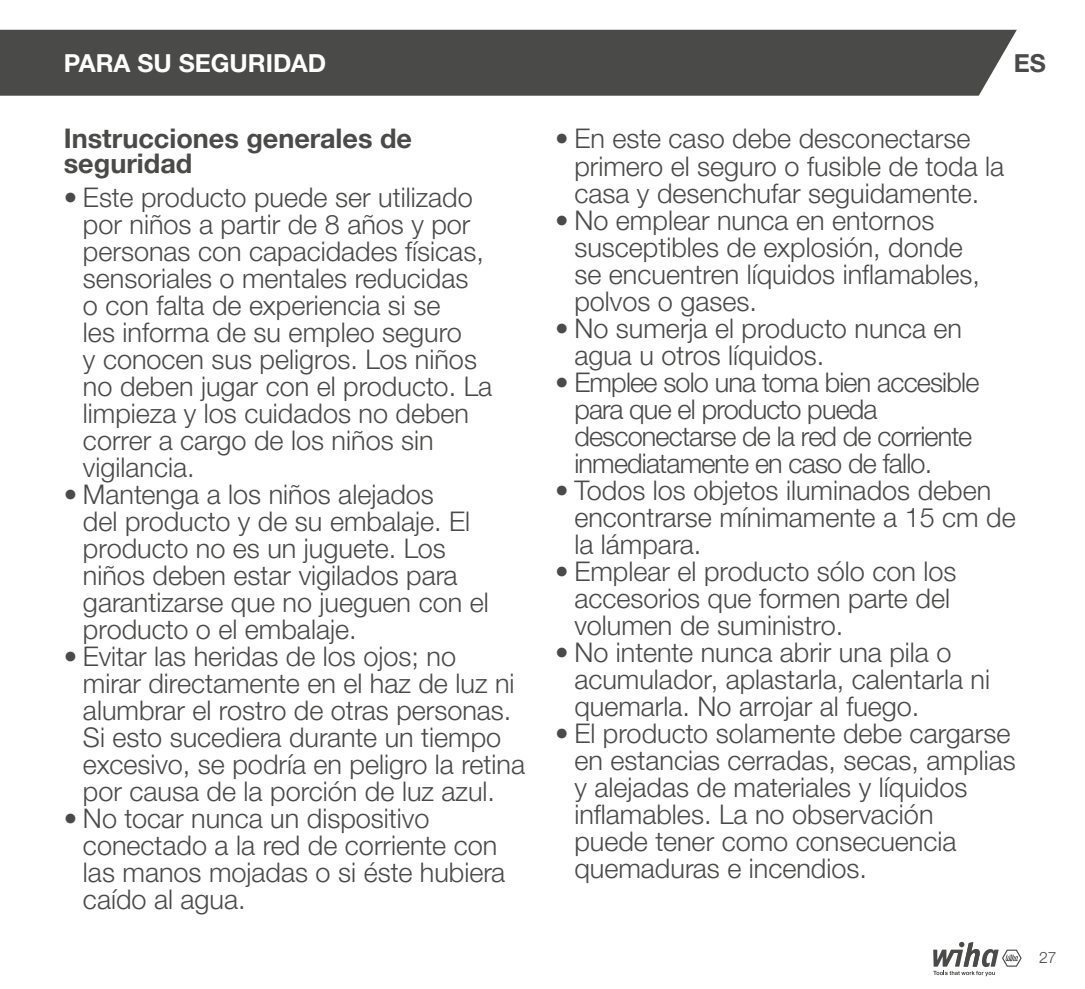
<style>
.page{position:relative;width:1085px;height:989px;background:#fff}
.page>*{position:absolute;margin:0;border:0;box-sizing:border-box;transform-origin:0 0}
.t1{font:300 27px/27px "Helvetica Neue LTW1 G";color:#4a4a49}
.t2{font:300 27px/27px "Helvetica Neue LTW1 G";letter-spacing:-.03em;color:#4a4a49}
.t3{font:700 27px/24.8px "Helvetica Neue LTW1 G";color:#4a4a49}
.t4{font:700 24.75px "Helvetica Neue LTW1 G";color:#fff}
.t5{font:700 24.75px "Helvetica Neue LTW1 G";color:#4a4a49}
.t6{font:300 15.75px "Helvetica Neue LTW1 G";color:#4a4a49}
</style>
<div class="page">
<div style="left:1px;top:30px;width:1015px;height:66px;background:#4a4a49"></div>
<hr style="left:0;top:30px;width:1px;height:66px;background:#4a4a49">
<svg style="left:933px;top:941px;width:88px;height:35px"></svg>
<p class="t4" style="left:64px;top:47px;width:264px">PARA SU SEGURIDAD</p>
<p class="t3" style="left:64px;top:126px;width:350px">Instrucciones generales de seguridad</p>
<p class="t1" style="left:83px;top:183px;width:410px;text-indent:-19px">• Este producto puede ser utilizado por niños a partir de 8 años y por personas con capacidades físicas, sensoriales o mentales reducidas<br>o con falta de experiencia si se<br>les informa de su empleo seguro<br>y conocen sus peligros. Los niños no deben jugar con el producto. La limpieza y los cuidados no deben correr a cargo de los niños sin vigilancia.</p>
<p class="t1" style="left:83px;top:480px;width:407px;text-indent:-19px">• Mantenga a los niños alejados<br>del producto y de su embalaje. El producto no es un juguete. Los niños deben estar vigilados para garantizarse que no jueguen con el producto o el embalaje.</p>
<p class="t1" style="left:83px;top:642px;width:443px;text-indent:-19px">• Evitar las heridas de los ojos; no<br>mirar directamente en el haz de luz ni alumbrar el rostro de otras personas.<br>Si esto sucediera durante un tiempo excesivo, se podría en peligro la retina por causa de la porción de luz azul.</p>
<p class="t1" style="left:83px;top:804px;width:424px;text-indent:-19px">• No tocar nunca un dispositivo conectado a la red de corriente con las manos mojadas o si éste hubiera caído al agua.</p>
<p class="t5" style="left:1013px;top:47px;width:34px">ES</p>
<p class="t1" style="left:574px;top:125px;width:431px;text-indent:-19px">• En este caso debe desconectarse primero el seguro o fusible de toda la casa y desenchufar seguidamente.</p>
<p class="t1" style="left:574px;top:206px;width:407px;text-indent:-19px">• No emplear nunca en entornos susceptibles de explosión, donde se encuentren líquidos inflamables, polvos o gases.</p>
<p class="t1" style="left:574px;top:314px;width:389px;text-indent:-19px">• No sumerja el producto nunca en agua u otros líquidos.</p>
<p class="t2" style="left:574px;top:368px;width:406px;text-indent:-19px">• Emplee solo una toma bien accesible para que el producto pueda desconectarse de la red de corriente inmediatamente en caso de fallo.</p>
<p class="t1" style="left:574px;top:476px;width:443px;text-indent:-19px">• Todos los objetos iluminados deben encontrarse mínimamente a 15 cm de la lámpara.</p>
<p class="t1" style="left:574px;top:557px;width:383px;text-indent:-19px">• Emplear el producto sólo con los accesorios que formen parte del volumen de suministro.</p>
<p class="t1" style="left:574px;top:638px;width:417px;text-indent:-19px">• No intente nunca abrir una pila o acumulador, aplastarla, calentarla ni quemarla. No arrojar al fuego.</p>
<p class="t1" style="left:574px;top:719px;width:442px;text-indent:-19px">• El producto solamente debe cargarse en estancias cerradas, secas, amplias y alejadas de materiales y líquidos inflamables. La no observación<br>puede tener como consecuencia quemaduras e incendios.</p>
<p class="t6" style="left:1039px;top:947px;width:19px">27</p>
</div>
